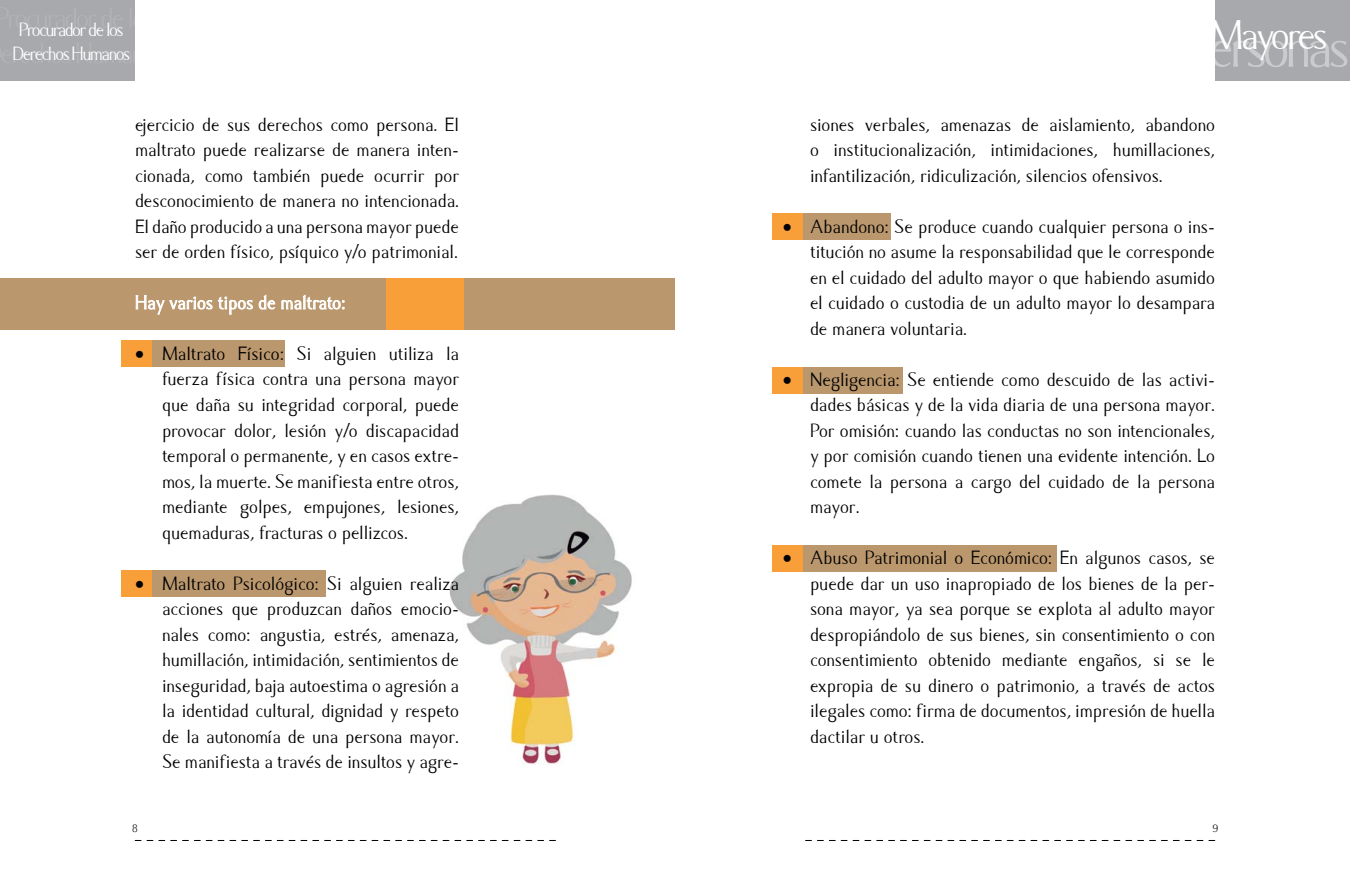
<style>
.page{position:relative;width:1350px;height:891px;background:#fff}
.page>*{position:absolute;margin:0;border:0;box-sizing:border-box;transform-origin:0 0}
.t1{font:60px "Caramella";letter-spacing:-.075em;color:#fff}
.t2{font:42px "Caramella";letter-spacing:-.075em;color:#fff}
.t3{font:19.5px/25.5px "Caramella";color:#000;text-align:justify}
.t4{font:19.5px/23.4px "Caramella";letter-spacing:-.075em;color:#fff;text-align:center}
.t5{font:19.5px "Caramella";color:#fff}
.t6{font:10.8px "Caramella";color:#000}
</style>
<div class="page">
<div style="left:1215px;top:0;width:135px;height:80px;background:#a7a9ac"></div>
<div style="left:0;top:0;width:135px;height:81px;background:#a7a9ac"></div>
<svg style="left:806px;top:840px;width:409px;height:1px"></svg>
<svg style="left:135px;top:840px;width:421px;height:1px"></svg>
<img style="left:449px;top:494px;width:183px;height:271px">
<div style="left:772px;top:545px;width:284px;height:27px;background:#ba976d"></div>
<div style="left:122px;top:570px;width:204px;height:27px;background:#ba976d"></div>
<div style="left:122px;top:340px;width:163px;height:27px;background:#ba976d"></div>
<div style="left:772px;top:367px;width:131px;height:27px;background:#ba976d"></div>
<div style="left:772px;top:213px;width:119px;height:27px;background:#ba976d"></div>
<div style="left:772px;top:213px;width:30px;height:27px;background:#f99f3a"></div>
<div style="left:772px;top:367px;width:30px;height:27px;background:#f99f3a"></div>
<div style="left:772px;top:545px;width:30px;height:27px;background:#f99f3a"></div>
<div style="left:122px;top:570px;width:30px;height:27px;background:#f99f3a"></div>
<div style="left:122px;top:340px;width:30px;height:27px;background:#f99f3a"></div>
<div style="left:0;top:278px;width:675px;height:52px;background:#ba976d"></div>
<svg style="left:135px;top:294px;width:210px;height:21px"></svg>
<div style="left:386px;top:278px;width:77px;height:52px;background:#f99f3a"></div>
<p class="t4" style="left:12px;top:19px;width:119px">Procurador de los<br>Derechos Humanos</p>
<p class="t3" style="left:135px;top:112px;width:326px">ejercicio de sus derechos como persona. El maltrato puede realizarse de manera inten&shy;cionada, como también puede ocurrir por desconocimiento de manera no intencionada.<br>El daño producido a una persona mayor puede ser de orden físico, psíquico y/o patrimonial.</p>
<p class="t5" style="left:135px;top:292px;width:212px">Hay varios tipos de maltrato:</p>
<p class="t3" style="left:162px;top:341px;width:299px;text-indent:-27px">• Maltrato Físico: Si alguien utiliza la fuerza física contra una persona mayor que daña su integridad corporal, puede provocar dolor, lesión y/o discapacidad temporal o permanente, y en casos extre&shy;mos, la muerte. Se manifiesta entre otros, mediante golpes, empujones, lesiones, quemaduras, fracturas o pellizcos.</p>
<p class="t3" style="left:162px;top:571px;width:299px;text-indent:-27px">• Maltrato Psicológico: Si alguien realiza acciones que produzcan daños emocio&shy;nales como: angustia, estrés, amenaza, humillación, intimidación, sentimientos de inseguridad, baja autoestima o agresión a la identidad cultural, dignidad y respeto de la autonomía de una persona mayor.<br>Se manifiesta a través de insultos y agre-</p>
<h2 class="t2" style="left:1209px;top:13px;width:120px">Mayores</h2>
<h1 class="t1" style="left:1185px;top:14px;width:167px">Personas</h1>
<p class="t3" style="left:810px;top:112px;width:407px">siones verbales, amenazas de aislamiento, abandono o institucionalización, intimidaciones, humillaciones, infantilización, ridiculización, silencios ofensivos.</p>
<p class="t3" style="left:810px;top:214px;width:407px;text-indent:-27px">• Abandono: Se produce cuando cualquier persona o ins&shy;titución no asume la responsabilidad que le corresponde en el cuidado del adulto mayor o que habiendo asumido el cuidado o custodia de un adulto mayor lo desampara de manera voluntaria.</p>
<p class="t3" style="left:810px;top:367px;width:407px;text-indent:-27px">• Negligencia: Se entiende como descuido de las activi&shy;dades básicas y de la vida diaria de una persona mayor.<br>Por omisión: cuando las conductas no son intencionales, y por comisión cuando tienen una evidente intención. Lo comete la persona a cargo del cuidado de la persona mayor.</p>
<p class="t3" style="left:810px;top:545px;width:407px;text-indent:-27px">• Abuso Patrimonial o Económico: En algunos casos, se puede dar un uso inapropiado de los bienes de la per&shy;sona mayor, ya sea porque se explota al adulto mayor despropiándolo de sus bienes, sin consentimiento o con consentimiento obtenido mediante engaños, si se le expropia de su dinero o patrimonio, a través de actos ilegales como: firma de documentos, impresión de huella dactilar u otros.</p>
<p class="t6" style="left:132px;top:823px;width:7px">8</p>
<p class="t6" style="left:1213px;top:822px;width:7px">9</p>
</div>
